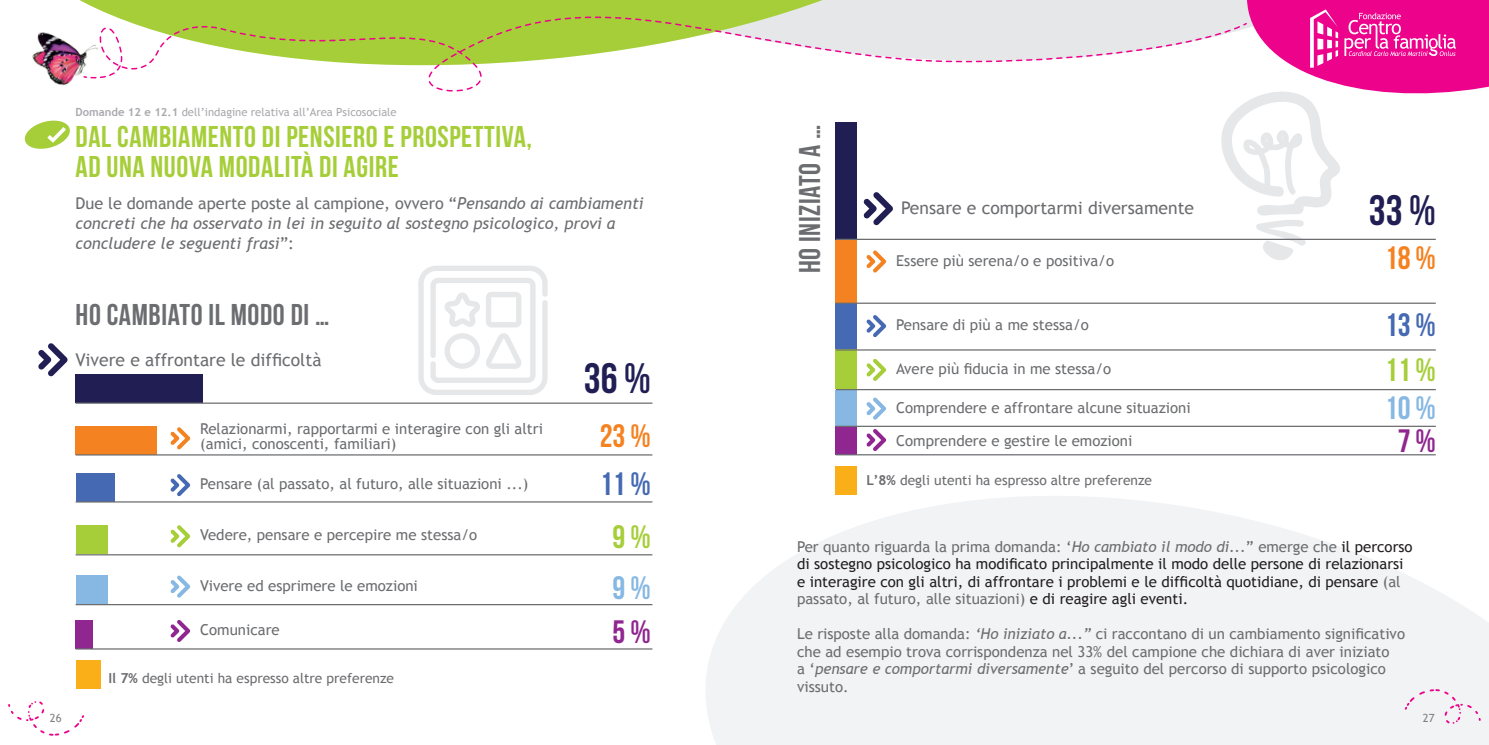
<style>
.page{position:relative;width:1489px;height:745px;background:#fff}
.page>*{position:absolute;margin:0;border:0;box-sizing:border-box;transform-origin:0 0}
.t1{font:700 42.5px "Bebas Neue";color:#211e54}
.t2{font:700 32.38px "Bebas Neue";color:#f58220}
.t3{font:700 32.38px "Bebas Neue";color:#4569b2}
.t4{font:700 32.38px "Bebas Neue";color:#a6ce39}
.t5{font:700 32.38px "Bebas Neue";color:#86b8e3}
.t6{font:700 32.38px "Bebas Neue";color:#90268f}
.t7{font:700 30px/30px "Bebas Neue";letter-spacing:.02em;color:#a6ce39}
.t8{font:700 30px "Bebas Neue";letter-spacing:.02em;color:#6c6d70}
.t9{font:17.5px "Trebuchet MS";color:#6c6d70}
.t10{font:italic 16.25px/20px "Trebuchet MS";color:#6c6d70}
.t11{font:15px/17.5px "Trebuchet MS";color:#6c6d70}
.t12{font:15px/17.5px "Trebuchet MS";color:#231f20}
.t13{font:13.75px "Trebuchet MS";color:#6c6d70}
.t14{font:11.25px "Trebuchet MS";color:#a8a9ad}
.t15{font:11.25px "Trebuchet MS";color:#808285}
.s1{font-weight:700}
.s2{font-style:normal}
.s3{color:#6c6d70}
.s4{font-style:italic;color:#6c6d70}
.s5{font-style:italic}
</style>
<div class="page">
<svg style="left:8px;top:701px;width:76px;height:35px"></svg>
<svg style="left:79px;top:0;width:855px;height:21px;background:#b8d56b"></svg>
<svg style="left:90px;top:19px;width:130px;height:2px"></svg>
<svg style="left:229px;top:8px;width:436px;height:84px"></svg>
<svg style="left:101px;top:21px;width:833px;height:58px"></svg>
<img style="left:32px;top:32px;width:69px;height:54px">
<svg style="left:934px;top:0;width:554px;height:260px"></svg>
<svg style="left:38px;top:343px;width:30px;height:33px"></svg>
<div style="left:76px;top:374px;width:127px;height:28px;background:#211e54"></div>
<div style="left:76px;top:425px;width:81px;height:29px;background:#f58220"></div>
<div style="left:76px;top:472px;width:39px;height:29px;background:#4569b2"></div>
<div style="left:76px;top:525px;width:31px;height:28px;background:#a6ce39"></div>
<div style="left:76px;top:575px;width:31px;height:28px;background:#86b8e3"></div>
<div style="left:76px;top:619px;width:17px;height:28px;background:#90268f"></div>
<svg style="left:170px;top:427px;width:20px;height:22px"></svg>
<svg style="left:170px;top:474px;width:20px;height:22px"></svg>
<svg style="left:170px;top:525px;width:20px;height:22px"></svg>
<svg style="left:170px;top:575px;width:20px;height:22px"></svg>
<svg style="left:170px;top:620px;width:20px;height:21px"></svg>
<div style="left:76px;top:659px;width:24px;height:29px;background:#faaf18"></div>
<hr style="left:76px;top:454px;width:576px;height:1px;background:#6c6d70">
<hr style="left:76px;top:501px;width:576px;height:1px;background:#6c6d70">
<hr style="left:76px;top:554px;width:576px;height:1px;background:#6c6d70">
<hr style="left:76px;top:603px;width:576px;height:2px;background:#6c6d70">
<hr style="left:76px;top:648px;width:576px;height:1px;background:#6c6d70">
<hr style="left:76px;top:402px;width:576px;height:1px;background:#6c6d70">
<svg style="left:706px;top:494px;width:782px;height:250px;fill:#f2f3f4"></svg>
<svg style="left:1403px;top:687px;width:78px;height:37px"></svg>
<svg style="left:24px;top:120px;width:46px;height:29px"></svg>
<svg style="left:863px;top:192px;width:29px;height:33px"></svg>
<div style="left:835px;top:122px;width:22px;height:117px;background:#211e54"></div>
<div style="left:835px;top:240px;width:22px;height:63px;background:#f58220"></div>
<div style="left:835px;top:303px;width:22px;height:46px;background:#4569b2"></div>
<div style="left:835px;top:350px;width:22px;height:39px;background:#a6ce39"></div>
<div style="left:835px;top:390px;width:22px;height:35px;background:#86b8e3"></div>
<div style="left:835px;top:426px;width:22px;height:28px;background:#90268f"></div>
<svg style="left:866px;top:250px;width:20px;height:22px"></svg>
<hr style="left:835px;top:238px;width:600px;height:2px;background:#6c6d70">
<svg style="left:866px;top:315px;width:20px;height:22px"></svg>
<hr style="left:835px;top:302px;width:600px;height:1px;background:#6c6d70">
<hr style="left:835px;top:349px;width:600px;height:1px;background:#6c6d70">
<hr style="left:835px;top:389px;width:600px;height:1px;background:#6c6d70">
<hr style="left:835px;top:425px;width:600px;height:1px;background:#6c6d70">
<hr style="left:835px;top:454px;width:600px;height:1px;background:#6c6d70">
<svg style="left:866px;top:359px;width:20px;height:22px"></svg>
<svg style="left:866px;top:397px;width:20px;height:22px"></svg>
<svg style="left:866px;top:429px;width:20px;height:22px"></svg>
<div style="left:835px;top:466px;width:22px;height:28px;background:#faaf18"></div>
<svg style="left:418px;top:266px;width:130px;height:129px"></svg>
<p class="t15" style="left:50px;top:710px;width:13px">26</p>
<p class="t14" style="left:76px;top:105px;width:322px"><span class="s1">Domande 12 e 12.1</span> dell’indagine relativa all’Area Psicosociale</p>
<h3 class="t8" style="left:793px;top:273px;width:150px;rotate:-90deg">HO INIZIATO A …</h3>
<h3 class="t7" style="left:76px;top:121px;width:458px">DAL CAMBIAMENTO DI PENSIERO E PROSPETTIVA,<br>AD UNA NUOVA MODALITÀ DI AGIRE</h3>
<p class="t10" style="left:76px;top:193px;width:569px"><span class="s2">Due le domande aperte poste al campione, ovvero “</span>Pensando ai cambiamenti concreti che ha osservato in lei in seguito al sostegno psicologico, provi a concludere le seguenti frasi<span class="s2">”:</span></p>
<p class="t9" style="left:901px;top:198px;width:294px">Pensare e comportarmi diversamente</p>
<h1 class="t1" style="left:1368px;top:187px;width:68px">33 %</h1>
<p class="t11" style="left:896px;top:251px;width:219px">Essere più serena/o e positiva/o</p>
<h2 class="t2" style="left:1384px;top:240px;width:52px">18 %</h2>
<h3 class="t8" style="left:76px;top:298px;width:255px">HO CAMBIATO IL MODO DI …</h3>
<p class="t9" style="left:76px;top:349px;width:247px">Vivere e affrontare le difficoltà</p>
<h1 class="t1" style="left:584px;top:355px;width:68px">36 %</h1>
<p class="t11" style="left:200px;top:420px;width:344px;line-height:15px">Relazionarmi, rapportarmi e interagire con gli altri (amici, conoscenti, familiari)</p>
<h2 class="t2" style="left:599px;top:418px;width:52px">23 %</h2>
<p class="t11" style="left:200px;top:475px;width:329px">Pensare (al passato, al futuro, alle situazioni ...)</p>
<h2 class="t3" style="left:599px;top:466px;width:52px">11 %</h2>
<p class="t11" style="left:200px;top:526px;width:278px">Vedere, pensare e percepire me stessa/o</p>
<h2 class="t4" style="left:612px;top:519px;width:40px">9 %</h2>
<p class="t11" style="left:200px;top:576px;width:219px">Vivere ed esprimere le emozioni</p>
<p class="t11" style="left:200px;top:620px;width:81px">Comunicare</p>
<h2 class="t5" style="left:612px;top:569px;width:40px">9 %</h2>
<h2 class="t6" style="left:612px;top:613px;width:40px">5 %</h2>
<p class="t13" style="left:108px;top:669px;width:287px"><span class="s1">Il 7%</span> degli utenti ha espresso altre preferenze</p>
<p class="t11" style="left:896px;top:316px;width:194px">Pensare di più a me stessa/o</p>
<h2 class="t3" style="left:1384px;top:306px;width:52px">13 %</h2>
<p class="t11" style="left:896px;top:360px;width:216px">Avere più fiducia in me stessa/o</p>
<h2 class="t4" style="left:1384px;top:351px;width:52px">11 %</h2>
<p class="t11" style="left:896px;top:391px;width:296px;line-height:32.8px">Comprendere e affrontare alcune situazioni<br>Comprendere e gestire le emozioni</p>
<h2 class="t5" style="left:1384px;top:390px;width:52px">10 %</h2>
<h2 class="t6" style="left:1397px;top:422px;width:40px">7 %</h2>
<p class="t13" style="left:866px;top:472px;width:287px"><span class="s1">L’8%</span> degli utenti ha espresso altre preferenze</p>
<p class="t12" style="left:797px;top:537px;width:617px"><span class="s3">Per quanto riguarda la prima domanda: ‘</span><span class="s4">Ho cambiato il modo di...</span><span class="s3">” emerge che</span> il percorso di sostegno psicologico ha modificato principalmente il modo delle persone di relazionarsi e interagire con gli altri, di affrontare i problemi e le difficoltà quotidiane, di pensare <span class="s3">(al passato, al futuro, alle situazioni)</span> e di reagire agli eventi.</p>
<p class="t11" style="left:797px;top:625px;width:609px">Le risposte alla domanda: <span class="s5">‘Ho iniziato a...”</span> ci raccontano di un cambiamento significativo che ad esempio trova corrispondenza nel 33% del campione che dichiara di aver iniziato<br>a ‘<span class="s5">pensare e comportarmi diversamente</span>’ a seguito del percorso di supporto psicologico vissuto.</p>
<p class="t15" style="left:1422px;top:710px;width:13px">27</p>
</div>
